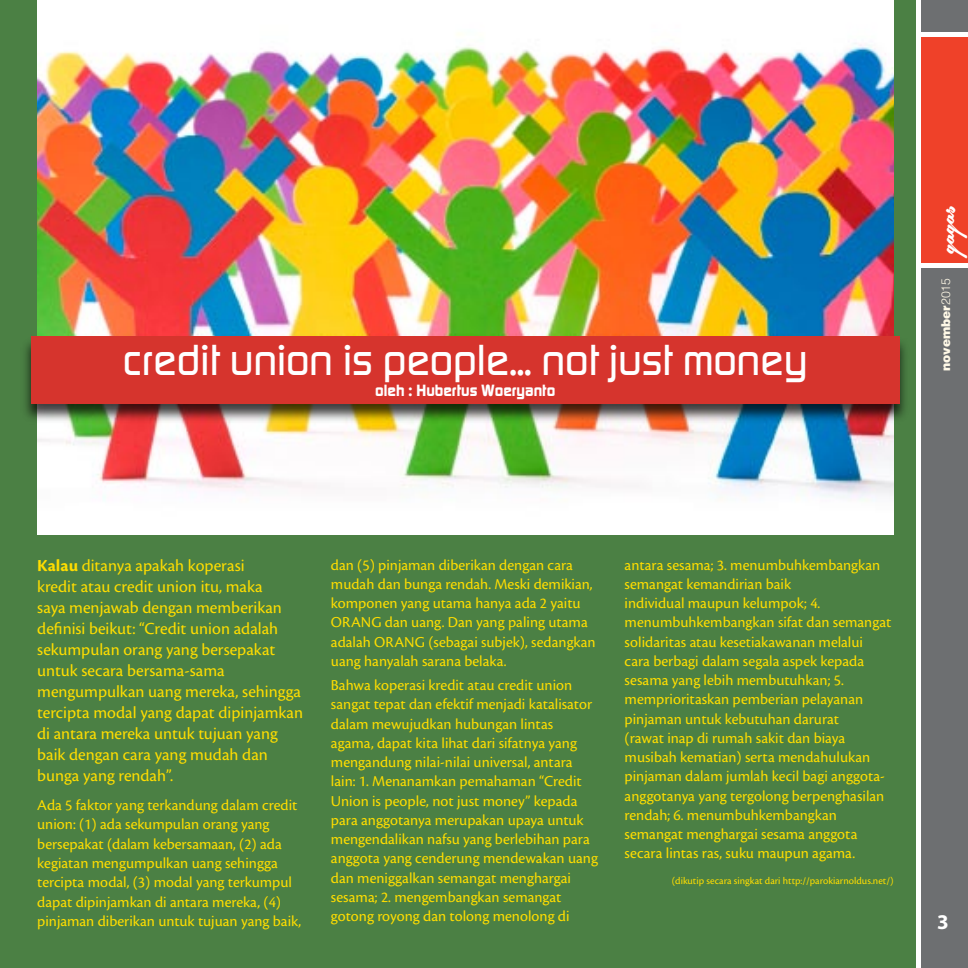
<style>
.page{position:relative;width:968px;height:968px;background:#fff}
.page>*{position:absolute;margin:0;border:0;box-sizing:border-box;transform-origin:0 0}
.Judul{font:42px "Danley";color:#fff}
.t1{font:36.75px "Southern Aire Personal Use Only";color:#fff}
.paragraf_awal{font:17.5px/21px "Cronos Pro";color:#fd0}
.paragraf_isi{font:15.75px/19.2px "Cronos Pro";color:#fd0}
.Judul-2{font:700 15.75px "Danley";color:#fff}
.t2{font:900 12.25px "Helvetica LT Std";color:#fff9e7}
.Paragraf_sumber{font:10.5px "Cronos Pro";color:#fd0}
.s1{font-weight:300}
.s2{font-weight:700}
</style>
<div class="page">
<div style="left:0;top:0;width:915px;height:967px;background:#4b8044"></div>
<img style="left:37px;top:0;width:856px;height:534px">
<div style="left:21px;top:334px;width:889px;height:91px;background:#000;opacity:.75"></div>
<div style="left:31px;top:336px;width:868px;height:68px;background:#d6342d"></div>
<div style="left:920px;top:268px;width:47px;height:699px;background:#6d6f71"></div>
<div style="left:920px;top:0;width:47px;height:32px;background:#6d6f71"></div>
<div style="left:920px;top:37px;width:47px;height:226px;background:#ef4129"></div>
<p class="Judul" style="left:123px;top:334px;width:686px">credit union is people... not just money</p>
<p class="Judul-2" style="left:375px;top:381px;width:182px">oleh : Hubertus Woeryanto</p>
<p class="t1" style="left:926px;top:253px;width:51px;rotate:-90deg">gagas</p>
<p class="t2" style="left:937px;top:371px;width:95px;rotate:-90deg">november<span class="s1">2015</span></p>
<p class="paragraf_awal" style="left:37px;top:555px;width:267px"><span class="s2">Kalau</span> ditanya apakah koperasi<br>kredit atau credit union itu, maka<br>saya menjawab dengan memberikan definisi beikut: “Credit union adalah sekumpulan orang yang bersepakat untuk secara bersama-sama mengumpulkan uang mereka, sehingga tercipta modal yang dapat dipinjamkan di antara mereka untuk tujuan yang baik dengan cara yang mudah dan bunga yang rendah”.</p>
<p class="paragraf_isi" style="left:37px;top:795px;width:265px">Ada 5 faktor yang terkandung dalam credit union: (1) ada sekumpulan orang yang bersepakat (dalam kebersamaan, (2) ada kegiatan mengumpulkan uang sehingga tercipta modal, (3) modal yang terkumpul dapat dipinjamkan di antara mereka, (4) pinjaman diberikan untuk tujuan yang baik,</p>
<p class="paragraf_isi" style="left:331px;top:555px;width:266px">dan (5) pinjaman diberikan dengan cara mudah dan bunga rendah. Meski demikian, komponen yang utama hanya ada 2 yaitu ORANG dan uang. Dan yang paling utama adalah ORANG (sebagai subjek), sedangkan uang hanyalah sarana belaka.</p>
<p class="paragraf_isi" style="left:331px;top:675px;width:268px">Bahwa koperasi kredit atau credit union sangat tepat dan efektif menjadi katalisator dalam mewujudkan hubungan lintas agama, dapat kita lihat dari sifatnya yang mengandung nilai-nilai universal, antara lain: 1. Menanamkan pemahaman “Credit Union is people, not just money” kepada para anggotanya merupakan upaya untuk mengendalikan nafsu yang berlebihan para anggota yang cenderung mendewakan uang dan meniggalkan semangat menghargai sesama; 2. mengembangkan semangat gotong royong dan tolong menolong di</p>
<p class="paragraf_isi" style="left:624px;top:555px;width:268px">antara sesama; 3. menumbuhkembangkan semangat kemandirian baik<br>individual maupun kelumpok; 4. menumbuhkembangkan sifat dan semangat solidaritas atau kesetiakawanan melalui cara berbagi dalam segala aspek kepada sesama yang lebih membutuhkan; 5. memprioritaskan pemberian pelayanan pinjaman untuk kebutuhan darurat<br>(rawat inap di rumah sakit dan biaya musibah kematian) serta mendahulukan pinjaman dalam jumlah kecil bagi anggota&shy;anggotanya yang tergolong berpenghasilan rendah; 6. menumbuhkembangkan semangat menghargai sesama anggota secara lintas ras, suku maupun agama.</p>
<p class="Paragraf_sumber" style="left:671px;top:874px;width:223px">(dikutip secara singkat dari http://parokiarnoldus.net/)</p>
</div>
